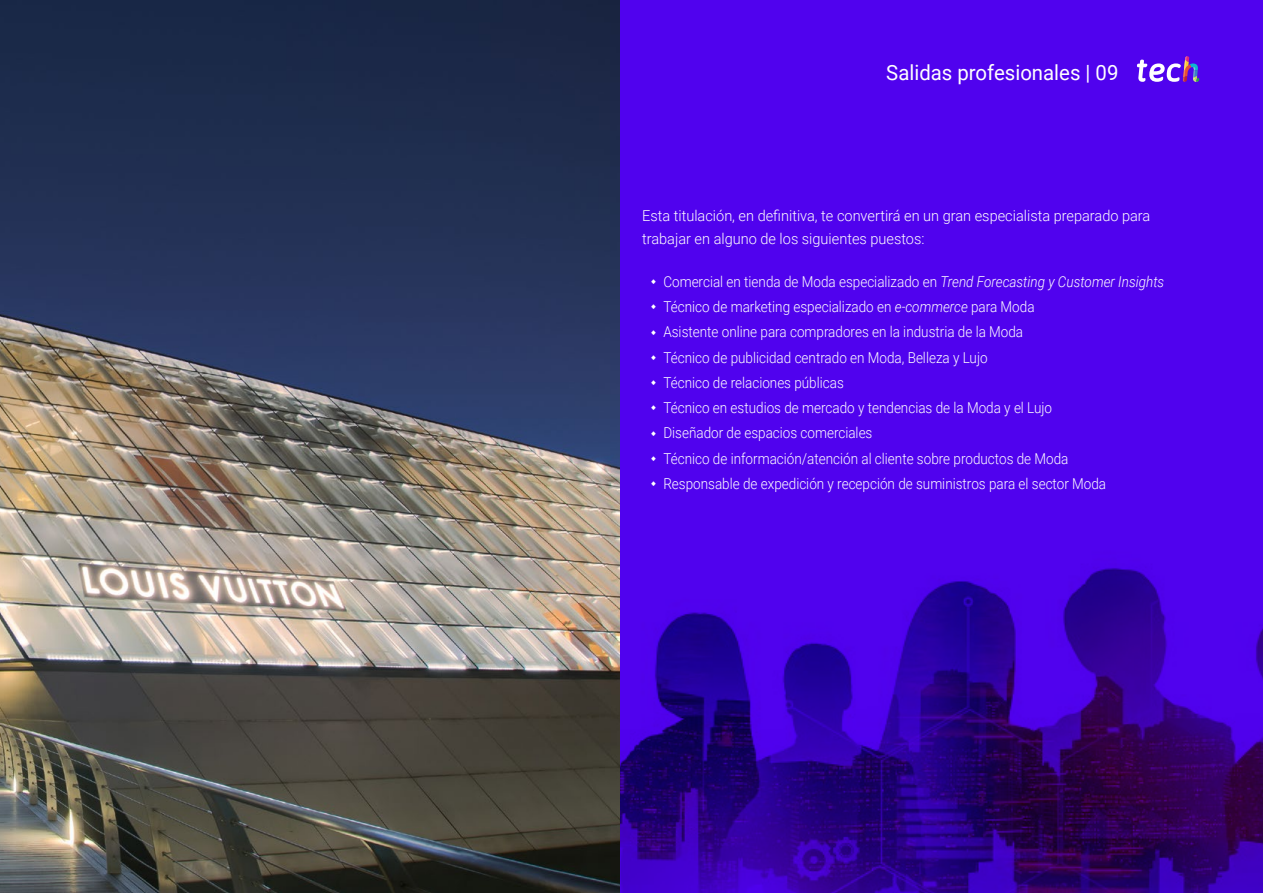
<style>
.page{position:relative;width:1263px;height:893px;background:#fff}
.page>*{position:absolute;margin:0;border:0;box-sizing:border-box;transform-origin:0 0}
.t1{font:21px "Roboto";color:#fff}
.t2{font:300 15px/25.2px "Roboto";color:#fff;scale:.9 1}
.t3{font:300 15px/22.5px "Roboto";color:#fefefe}
.s1{font-style:italic}
</style>
<div class="page">
<img style="left:0;top:0;width:621px;height:893px">
<div style="left:621px;top:0;width:642px;height:893px;background:#5002ee"></div>
<img style="left:621px;top:568px;width:642px;height:325px">
<svg style="left:1137px;top:56px;width:62px;height:26px"></svg>
<h1 class="t1" style="left:886px;top:57px;width:234px">Salidas profesionales | 09</h1>
<p class="t3" style="left:642px;top:204px;width:510px">Esta titulación, en definitiva, te convertirá en un gran especialista preparado para trabajar en alguno de los siguientes puestos:</p>
<p class="t2" style="left:663px;top:268px;width:558px">Comercial en tienda de Moda especializado en <span class="s1">Trend Forecasting y Customer Insights </span>Técnico de marketing especializado en <span class="s1">e-commerce</span> para Moda<br>Asistente online para compradores en la industria de la Moda<br>Técnico de publicidad centrado en Moda, Belleza y Lujo<br>Técnico de relaciones públicas<br>Técnico en estudios de mercado y tendencias de la Moda y el Lujo<br>Diseñador de espacios comerciales<br>Técnico de información/atención al cliente sobre productos de Moda<br>Responsable de expedición y recepción de suministros para el sector Moda</p>
</div>
